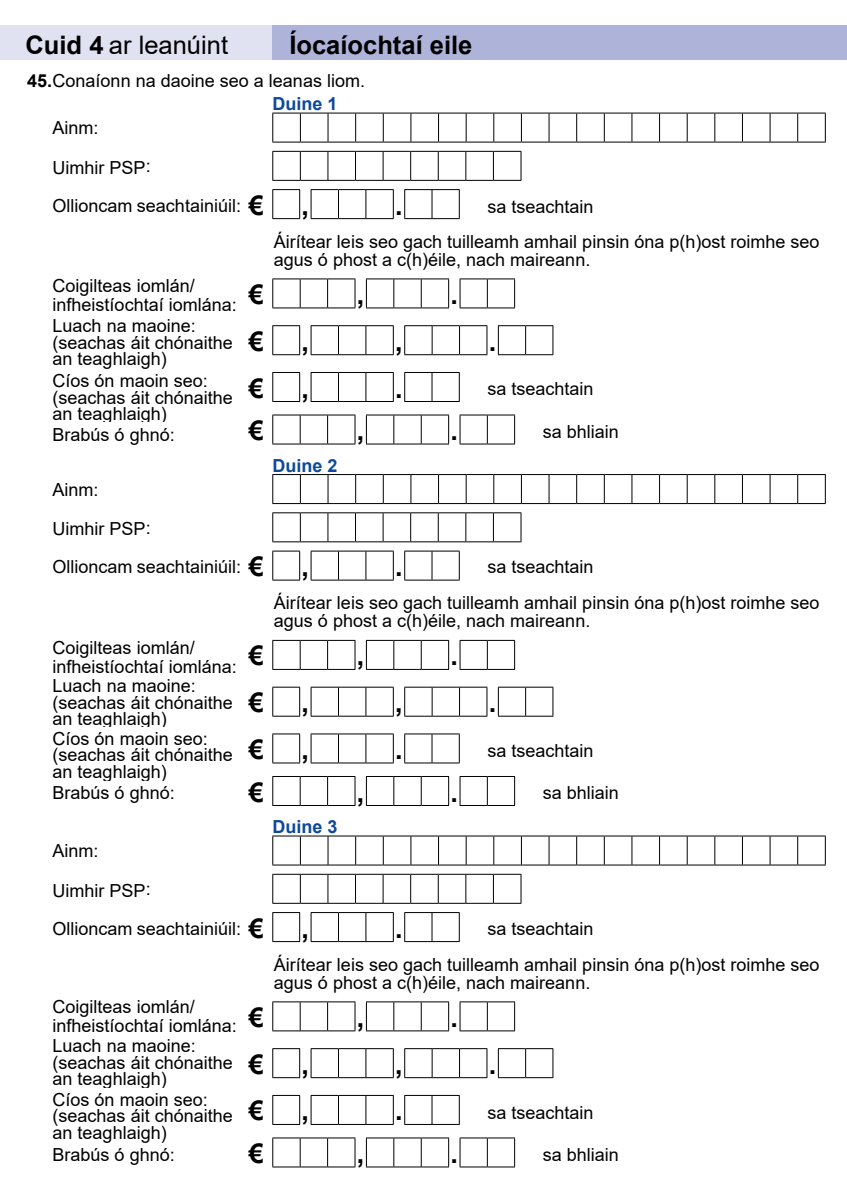
<style>
.page{position:relative;width:847px;height:1195px;background:#fff}
.page>*{position:absolute;margin:0;border:0;box-sizing:border-box;transform-origin:0 0}
.t1{font:700 27px "Arial";color:#000}
.t2{font:25.5px "Arial";color:#000}
.t3{font:700 25.5px "Arial";color:#000}
.t4{font:18px/16.5px "Arial";color:#000}
.t5{font:700 18px "Arial";color:#0c499c}
.s1{font-weight:700}
</style>
<div class="page">
<div style="left:0;top:26px;width:315px;height:34px;background:#e0e1f1"></div>
<div style="left:272px;top:26px;width:574px;height:34px;background:#aeb3da"></div>
<svg style="left:272px;top:151px;width:249px;height:30px"></svg>
<svg style="left:272px;top:113px;width:553px;height:30px"></svg>
<svg style="left:272px;top:279px;width:83px;height:30px"></svg>
<svg style="left:459px;top:279px;width:56px;height:30px"></svg>
<svg style="left:366px;top:279px;width:83px;height:30px"></svg>
<svg style="left:272px;top:325px;width:28px;height:30px"></svg>
<svg style="left:310px;top:325px;width:84px;height:30px"></svg>
<svg style="left:497px;top:325px;width:56px;height:30px"></svg>
<svg style="left:404px;top:325px;width:83px;height:30px"></svg>
<svg style="left:272px;top:415px;width:83px;height:30px"></svg>
<svg style="left:459px;top:415px;width:56px;height:30px"></svg>
<svg style="left:366px;top:415px;width:83px;height:30px"></svg>
<svg style="left:272px;top:189px;width:28px;height:30px"></svg>
<svg style="left:310px;top:189px;width:84px;height:30px"></svg>
<svg style="left:404px;top:189px;width:55px;height:30px"></svg>
<svg style="left:272px;top:372px;width:28px;height:30px"></svg>
<svg style="left:310px;top:372px;width:84px;height:30px"></svg>
<svg style="left:404px;top:372px;width:55px;height:30px"></svg>
<svg style="left:272px;top:512px;width:249px;height:30px"></svg>
<svg style="left:272px;top:474px;width:553px;height:30px"></svg>
<svg style="left:272px;top:640px;width:83px;height:30px"></svg>
<svg style="left:459px;top:640px;width:56px;height:30px"></svg>
<svg style="left:366px;top:640px;width:83px;height:30px"></svg>
<svg style="left:272px;top:687px;width:28px;height:30px"></svg>
<svg style="left:310px;top:687px;width:84px;height:30px"></svg>
<svg style="left:497px;top:687px;width:56px;height:30px"></svg>
<svg style="left:404px;top:687px;width:83px;height:30px"></svg>
<svg style="left:272px;top:776px;width:83px;height:30px"></svg>
<svg style="left:459px;top:776px;width:56px;height:30px"></svg>
<svg style="left:366px;top:776px;width:83px;height:30px"></svg>
<svg style="left:272px;top:551px;width:28px;height:30px"></svg>
<svg style="left:310px;top:551px;width:84px;height:30px"></svg>
<svg style="left:404px;top:551px;width:55px;height:30px"></svg>
<svg style="left:272px;top:733px;width:28px;height:30px"></svg>
<svg style="left:310px;top:733px;width:84px;height:30px"></svg>
<svg style="left:404px;top:733px;width:55px;height:30px"></svg>
<svg style="left:272px;top:874px;width:249px;height:30px"></svg>
<svg style="left:272px;top:836px;width:553px;height:30px"></svg>
<svg style="left:272px;top:1001px;width:83px;height:30px"></svg>
<svg style="left:459px;top:1001px;width:56px;height:30px"></svg>
<svg style="left:366px;top:1001px;width:83px;height:30px"></svg>
<svg style="left:272px;top:1048px;width:28px;height:30px"></svg>
<svg style="left:310px;top:1048px;width:84px;height:30px"></svg>
<svg style="left:497px;top:1048px;width:56px;height:30px"></svg>
<svg style="left:404px;top:1048px;width:83px;height:30px"></svg>
<svg style="left:272px;top:1137px;width:83px;height:30px"></svg>
<svg style="left:459px;top:1137px;width:56px;height:30px"></svg>
<svg style="left:366px;top:1137px;width:83px;height:30px"></svg>
<svg style="left:272px;top:912px;width:28px;height:30px"></svg>
<svg style="left:310px;top:912px;width:84px;height:30px"></svg>
<svg style="left:404px;top:912px;width:55px;height:30px"></svg>
<svg style="left:272px;top:1095px;width:28px;height:30px"></svg>
<svg style="left:310px;top:1095px;width:84px;height:30px"></svg>
<svg style="left:404px;top:1095px;width:55px;height:30px"></svg>
<h2 class="t2" style="left:26px;top:28px;width:204px"><span class="s1">Cuid 4</span> ar leanúint</h2>
<h2 class="t3" style="left:289px;top:27px;width:184px">Íocaíochtaí eile</h2>
<p class="t4" style="left:27px;top:72px;width:339px"><span class="s1">45.</span>Conaíonn na daoine seo a leanas liom.</p>
<p class="t4" style="left:53px;top:119px;width:48px">Ainm:</p>
<p class="t5" style="left:272px;top:91px;width:67px">Duine 1</p>
<p class="t4" style="left:53px;top:159px;width:100px">Uimhir PSP:</p>
<p class="t4" style="left:53px;top:198px;width:190px">Ollioncam seachtainiúil:</p>
<h1 class="t1" style="left:249px;top:186px;width:17px">€</h1>
<p class="t4" style="left:53px;top:276px;width:213px;line-height:18.8px">Coigilteas iomlán/ infheistíochtaí iomlána: <sup>€</sup></p>
<p class="t4" style="left:53px;top:318px;width:182px">Luach na maoine: (seachas áit chónaithe an teaghlaigh)</p>
<h1 class="t1" style="left:249px;top:322px;width:17px">€</h1>
<p class="t4" style="left:53px;top:372px;width:182px">Cíos ón maoin seo: (seachas áit chónaithe an teaghlaigh)</p>
<p class="t4" style="left:53px;top:427px;width:124px">Brabús ó ghnó:</p>
<h1 class="t1" style="left:249px;top:411px;width:17px">€</h1>
<h1 class="t1" style="left:249px;top:369px;width:17px">€</h1>
<p class="t4" style="left:53px;top:481px;width:48px">Ainm:</p>
<h1 class="t1" style="left:301px;top:186px;width:9px">,</h1>
<h1 class="t1" style="left:395px;top:186px;width:9px">.</h1>
<p class="t4" style="left:487px;top:198px;width:108px">sa tseachtain</p>
<p class="t4" style="left:274px;top:232px;width:547px;line-height:18.8px">Áirítear leis seo gach tuilleamh amhail pinsin óna p(h)ost roimhe seo agus ó phost a c(h)éile, nach maireann.</p>
<h1 class="t1" style="left:357px;top:275px;width:9px">,</h1>
<h1 class="t1" style="left:450px;top:275px;width:9px">.</h1>
<h1 class="t1" style="left:301px;top:322px;width:9px">,</h1>
<h1 class="t1" style="left:395px;top:322px;width:9px">,</h1>
<h1 class="t1" style="left:488px;top:322px;width:9px">.</h1>
<h1 class="t1" style="left:301px;top:369px;width:9px">,</h1>
<h1 class="t1" style="left:395px;top:369px;width:9px">.</h1>
<p class="t5" style="left:272px;top:453px;width:67px">Duine 2</p>
<h1 class="t1" style="left:357px;top:411px;width:9px">,</h1>
<h1 class="t1" style="left:450px;top:411px;width:9px">.</h1>
<p class="t4" style="left:487px;top:380px;width:108px">sa tseachtain</p>
<p class="t4" style="left:542px;top:423px;width:78px">sa bhliain</p>
<p class="t4" style="left:53px;top:521px;width:100px">Uimhir PSP:</p>
<p class="t4" style="left:53px;top:558px;width:190px">Ollioncam seachtainiúil:</p>
<h1 class="t1" style="left:249px;top:548px;width:17px">€</h1>
<p class="t4" style="left:53px;top:638px;width:213px;line-height:18.8px">Coigilteas iomlán/ infheistíochtaí iomlána: <sup>€</sup></p>
<p class="t4" style="left:53px;top:678px;width:182px">Luach na maoine: (seachas áit chónaithe an teaghlaigh)</p>
<h1 class="t1" style="left:249px;top:684px;width:17px">€</h1>
<p class="t4" style="left:53px;top:730px;width:182px">Cíos ón maoin seo: (seachas áit chónaithe an teaghlaigh)</p>
<p class="t4" style="left:53px;top:784px;width:124px">Brabús ó ghnó:</p>
<h1 class="t1" style="left:249px;top:773px;width:17px">€</h1>
<h1 class="t1" style="left:249px;top:730px;width:17px">€</h1>
<p class="t4" style="left:53px;top:842px;width:48px">Ainm:</p>
<h1 class="t1" style="left:301px;top:548px;width:9px">,</h1>
<h1 class="t1" style="left:395px;top:548px;width:9px">.</h1>
<p class="t4" style="left:487px;top:558px;width:108px">sa tseachtain</p>
<p class="t4" style="left:274px;top:593px;width:547px;line-height:18.8px">Áirítear leis seo gach tuilleamh amhail pinsin óna p(h)ost roimhe seo agus ó phost a c(h)éile, nach maireann.</p>
<h1 class="t1" style="left:357px;top:637px;width:9px">,</h1>
<h1 class="t1" style="left:450px;top:637px;width:9px">.</h1>
<h1 class="t1" style="left:301px;top:684px;width:9px">,</h1>
<h1 class="t1" style="left:395px;top:684px;width:9px">,</h1>
<h1 class="t1" style="left:488px;top:684px;width:9px">.</h1>
<h1 class="t1" style="left:301px;top:730px;width:9px">,</h1>
<h1 class="t1" style="left:395px;top:730px;width:9px">.</h1>
<p class="t5" style="left:272px;top:814px;width:67px">Duine 3</p>
<h1 class="t1" style="left:357px;top:773px;width:9px">,</h1>
<h1 class="t1" style="left:450px;top:773px;width:9px">.</h1>
<p class="t4" style="left:487px;top:742px;width:108px">sa tseachtain</p>
<p class="t4" style="left:542px;top:784px;width:78px">sa bhliain</p>
<p class="t4" style="left:53px;top:882px;width:100px">Uimhir PSP:</p>
<p class="t4" style="left:53px;top:920px;width:190px">Ollioncam seachtainiúil:</p>
<h1 class="t1" style="left:249px;top:909px;width:17px">€</h1>
<p class="t4" style="left:53px;top:997px;width:213px;line-height:18.8px">Coigilteas iomlán/ infheistíochtaí iomlána: <sup>€</sup></p>
<p class="t4" style="left:53px;top:1038px;width:182px">Luach na maoine: (seachas áit chónaithe an teaghlaigh)</p>
<h1 class="t1" style="left:249px;top:1045px;width:17px">€</h1>
<p class="t4" style="left:53px;top:1091px;width:182px">Cíos ón maoin seo: (seachas áit chónaithe an teaghlaigh)</p>
<p class="t4" style="left:53px;top:1146px;width:124px">Brabús ó ghnó:</p>
<h1 class="t1" style="left:249px;top:1134px;width:17px">€</h1>
<h1 class="t1" style="left:249px;top:1092px;width:17px">€</h1>
<h1 class="t1" style="left:301px;top:909px;width:9px">,</h1>
<h1 class="t1" style="left:395px;top:909px;width:9px">.</h1>
<p class="t4" style="left:487px;top:920px;width:108px">sa tseachtain</p>
<p class="t4" style="left:274px;top:955px;width:547px;line-height:18.8px">Áirítear leis seo gach tuilleamh amhail pinsin óna p(h)ost roimhe seo agus ó phost a c(h)éile, nach maireann.</p>
<h1 class="t1" style="left:357px;top:998px;width:9px">,</h1>
<h1 class="t1" style="left:450px;top:998px;width:9px">.</h1>
<h1 class="t1" style="left:301px;top:1045px;width:9px">,</h1>
<h1 class="t1" style="left:395px;top:1045px;width:9px">,</h1>
<h1 class="t1" style="left:488px;top:1045px;width:9px">.</h1>
<h1 class="t1" style="left:301px;top:1092px;width:9px">,</h1>
<h1 class="t1" style="left:395px;top:1092px;width:9px">.</h1>
<p class="t4" style="left:487px;top:1104px;width:108px">sa tseachtain</p>
<h1 class="t1" style="left:357px;top:1134px;width:9px">,</h1>
<h1 class="t1" style="left:450px;top:1134px;width:9px">.</h1>
<p class="t4" style="left:542px;top:1146px;width:78px">sa bhliain</p>
</div>
